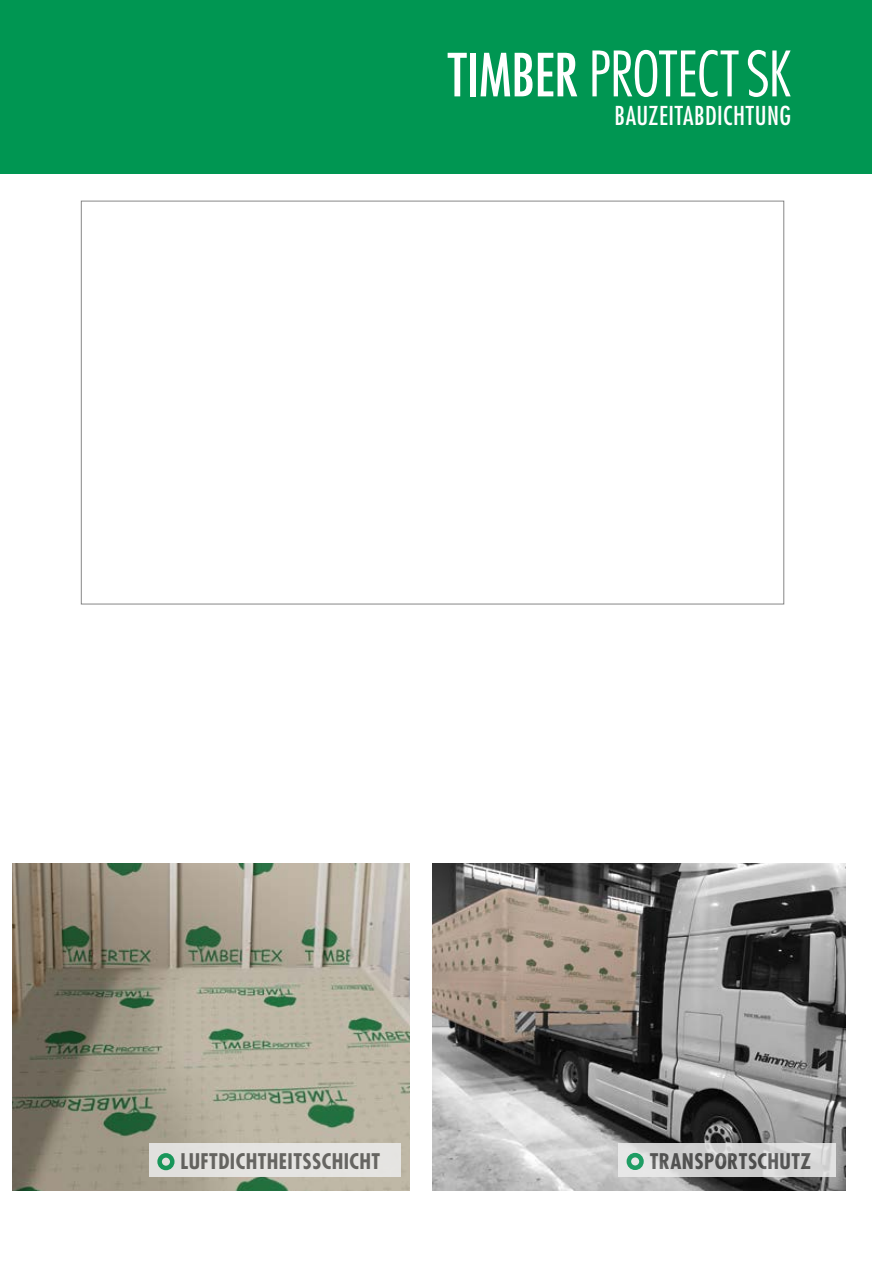
<style>
.page{position:relative;width:872px;height:1263px;background:#fff}
.page>*{position:absolute;margin:0;border:0;box-sizing:border-box;transform-origin:0 0}
.t1{font:300 condensed 60.9px "Futura LT Pro";letter-spacing:-.01em;color:#fff}
.t2{font:500 condensed 25.35px "Futura LT Pro";letter-spacing:.02em;color:#fff}
.t3{font:700 condensed 21px "Futura LT Pro";letter-spacing:.02em;color:#575756}
.s1{font-weight:500;font-size:57.75px}
</style>
<div class="page">
<img style="left:433px;top:863px;width:412px;height:328px">
<img style="left:13px;top:863px;width:396px;height:328px">
<div style="left:0;top:0;width:872px;height:173px;background:#009652"></div>
<svg style="left:618px;top:1143px;width:218px;height:34px;background:#d5d5d5"></svg>
<div style="left:626px;top:1153px;width:17px;height:17px;border:4px solid #009652;border-radius:50%"></div>
<div style="left:149px;top:1143px;width:252px;height:34px;background:#e5e4e1"></div>
<div style="left:157px;top:1153px;width:17px;height:17px;border:4px solid #009652;border-radius:50%"></div>
<h1 class="t1" style="left:448px;top:35px;width:345px"><span class="s1">TIMBER</span> PROTECTSK</h1>
<p class="t2" style="left:614px;top:98px;width:178px">BAUZEITABDICHTUNG</p>
<p class="t3" style="left:180px;top:1147px;width:201px">LUFTDICHTHEITSSCHICHT</p>
<p class="t3" style="left:649px;top:1147px;width:163px">TRANSPORTSCHUTZ</p>
</div>
